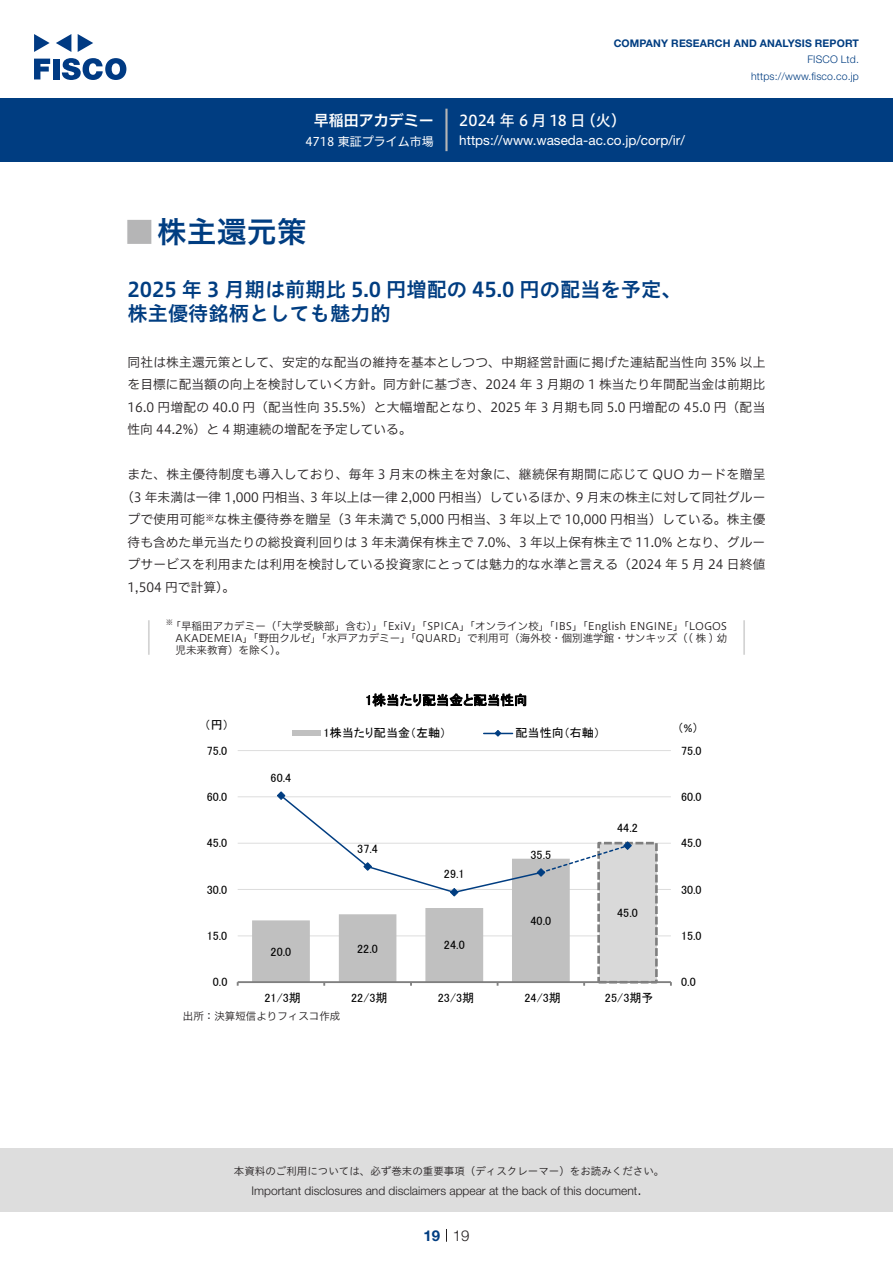
<style>
.page{position:relative;width:893px;height:1263px;background:#fff}
.page>*{position:absolute;margin:0;border:0;box-sizing:border-box;transform-origin:0 0}
.t1{font:30px "Hiragino UD Sans Std N W6";color:#003d81}
.t2{font:24px "Hiragino UD Sans Std N W6";color:#b5b5b6}
.中タイトル{font:20.25px/24px "Hiragino UD Sans Std W6";color:#003d81}
.t3{font:15px "Hiragino UD Sans F Std N W5";color:#fff}
.t4{font:15px "Hiragino UD Sans F Std N W6";color:#fff}
.t5{font:300 15px "Helvetica Neue LT Std";color:#231f20}
.t6{font:700 15px "Helvetica Neue LT Std";color:#003d81}
.t7{font:13.5px "Helvetica Neue LT Std";color:#fff}
.t8{font:13.5px "MS P Gothic";letter-spacing:.005em;color:#000}
.本文{font:12.75px/22.5px "Hiragino UD Sans F Std N W3";letter-spacing:.015em;color:#231f20}
.t9{font:12.15px "MS P Gothic";color:#000}
.t10{font:12px "MS P Gothic";color:#000}
.t11{font:300 12px "Helvetica Neue LT Std";color:#231f20}
.t12{font:12px "Hiragino UD Sans F Std N W4";color:#fff}
.表組み基本スタイル{font:10.5px/12px "Hiragino UD Sans F Std N W3";color:#231f20}
.t13{font:10.5px "Hiragino UD Sans Std W3";color:#231f20}
.t14{font:700 10.5px "Helvetica Neue LT Std";letter-spacing:.015em;color:#003d81}
.t15{font:300 10.5px/16.5px "Helvetica Neue LT Std";letter-spacing:.015em;color:#003d81;text-align:right}
.本文-2{font:8.85px "Hiragino UD Sans F Std N W3";color:#231f20}
.t16{font:7.35px "Hiragino UD Sans F Std N W3";color:#231f20}
.s1{font-size:10.5px}
.s2{font-family:"Calibri"}
</style>
<div class="page">
<div style="left:0;top:1148px;width:893px;height:64px;background:#ddd"></div>
<svg style="left:34px;top:59px;width:16px;height:20px"></svg>
<div style="left:53px;top:59px;width:6px;height:20px;background:#003a83"></div>
<svg style="left:62px;top:58px;width:64px;height:22px"></svg>
<svg style="left:34px;top:34px;width:16px;height:18px"></svg>
<svg style="left:78px;top:34px;width:15px;height:18px"></svg>
<svg style="left:56px;top:34px;width:15px;height:18px"></svg>
<div style="left:0;top:98px;width:893px;height:64px;background:#003d81"></div>
<hr style="left:445px;top:109px;width:3px;height:42px;background:#b5b5b6">
<svg style="left:446px;top:1229px;width:1px;height:13px"></svg>
<hr style="left:148px;top:620px;width:2px;height:35px;background:#d3d3d3">
<hr style="left:743px;top:620px;width:2px;height:35px;background:#d3d3d3">
<hr style="left:238px;top:935px;width:433px;height:1px;background:#ddd">
<hr style="left:238px;top:889px;width:433px;height:1px;background:#ddd">
<hr style="left:238px;top:843px;width:433px;height:1px;background:#ddd">
<hr style="left:238px;top:796px;width:433px;height:1px;background:#ddd">
<hr style="left:238px;top:750px;width:433px;height:1px;background:#ddd">
<div style="left:599px;top:843px;width:57px;height:139px;background:#d9d9d9"></div>
<div style="left:597px;top:842px;width:61px;height:141px;border:3px dashed #7f7f7f"></div>
<hr style="left:238px;top:981px;width:433px;height:2px;background:#808080">
<svg style="left:252px;top:791px;width:380px;height:195px"></svg>
<div style="left:292px;top:730px;width:28px;height:6px;background:#c0c0c0"></div>
<svg style="left:484px;top:730px;width:28px;height:7px"></svg>
<p class="t4" style="left:314px;top:109px;width:122px">早稲田アカデミー</p>
<p class="t12" style="left:305px;top:132px;width:130px">4718 東証プライム市場</p>
<p class="t14" style="left:614px;top:37px;width:247px">COMPANY RESEARCH AND ANALYSIS REPORT</p>
<p class="t15" style="left:751px;top:51px;width:109px">FISCO Ltd. https://www.fisco.co j p.</p>
<p class="t3" style="left:581px;top:109px;width:47px">（火(</p>
<p class="t3" style="left:459px;top:109px;width:128px">2024 年 6 月 18 日</p>
<p class="t7" style="left:459px;top:132px;width:227px">https://www.waseda-ac.co j p. /corp /i r/</p>
<p class="t1" style="left:157px;top:209px;width:151px">株主還元策</p>
<p class="t2" style="left:128px;top:213px;width:25px">█</p>
<p class="中タイトル" style="left:128px;top:276px;width:556px">2025 年 3 月期は前期比 5.0 円増配の 45.0 円の配当を予定、株主優待銘柄としても魅力的</p>
<p class="本文" style="left:128px;top:350px;width:639px;text-align:justify">同社は株主還元策として、安定的な配当の維持を基本としつつ、中期経営計画に掲げた連結配当性向 35% 以上を目標に配当額の向上を検討していく方針。同方針に基づき、2024 年 3 月期の 1 株当たり年間配当金は前期比16.0 円増配の 40.0 円（配当性向 35.5%）と大幅増配となり、2025 年 3 月期も同 5.0 円増配の 45.0 円（配当性向 44.2%）と 4 期連続の増配を予定している。</p>
<p class="本文" style="left:128px;top:463px;width:639px;text-align:right">また、株主優待制度も導入しており、毎年 3 月末の株主を対象に、継続保有期間に応じて QUO カードを贈呈<br>9 月末の株主に対して同社グルー</p>
<p class="本文" style="left:214px;top:485px;width:552px;text-indent:-93px">（3 年未満は一律 1,000 円相当、<br>な株主優待券を贈呈（3 年未満で 5,000 円相当、3 年以上で 10,000 円相当）している。株主優</p>
<p class="本文" style="left:310px;top:485px;width:270px">3 年以上は一律 2,000 円相当）しているほか、</p>
<p class="本文" style="left:128px;top:508px;width:639px">プで使用可能<br>待も含めた単元当たりの総投資利回りは 3 年未満保有株主で 7.0%、3 年以上保有株主で 11.0% となり、グループサービスを利用または利用を検討している投資家にとっては魅力的な水準と言える（2024 年 5 月 24 日終値1,504 円で計算。(</p>
<p class="表組み基本スタイル" style="left:181px;top:619px;width:548px">早稲田アカデミー（「大学受験部」含む）」「ExiV」「SPICA」「オンライン校」「IBS」「English ENGINE」「LOGOS</p>
<p class="本文-2" style="left:205px;top:511px;width:10px">※</p>
<p class="t16" style="left:166px;top:617px;width:17px">※ <span class="s1">「</span></p>
<p class="表組み基本スタイル" style="left:176px;top:631px;width:553px">AKADEMEIA」「野田クルゼ」「水戸アカデミー」「QUARD」で利用可（海外校・個別進学館・サンキッズ（( 株 ) 幼児未来教育）を除く。(</p>
<p class="t10" style="left:205px;top:718px;width:26px">（円(</p>
<p class="t10" style="left:207px;top:744px;width:22px">75.0</p>
<p class="t10" style="left:207px;top:790px;width:22px">60.0</p>
<p class="t10" style="left:207px;top:837px;width:22px">45.0</p>
<p class="t10" style="left:207px;top:883px;width:22px">30.0</p>
<p class="t10" style="left:207px;top:929px;width:22px">15.0</p>
<p class="t10" style="left:213px;top:976px;width:16px">0.0</p>
<p class="t10" style="left:271px;top:771px;width:22px">60.4</p>
<p class="t10" style="left:271px;top:945px;width:22px">20.0</p>
<p class="t10" style="left:264px;top:991px;width:38px">21/3期</p>
<p class="t8" style="left:365px;top:693px;width:164px">1株当たり配当金と配当性向</p>
<p class="t10" style="left:324px;top:727px;width:124px">1株当たり配当金（左軸）</p>
<p class="t9" style="left:357px;top:842px;width:22px">37.4</p>
<p class="t10" style="left:357px;top:942px;width:22px">22.0</p>
<p class="t10" style="left:351px;top:991px;width:38px">22/3期</p>
<p class="t10" style="left:444px;top:868px;width:22px">29.1</p>
<p class="t9" style="left:444px;top:939px;width:22px">24.0</p>
<p class="t10" style="left:438px;top:991px;width:38px">23/3期</p>
<p class="t10" style="left:516px;top:727px;width:86px">配当性向（右軸）</p>
<p class="t10" style="left:530px;top:848px;width:22px">35.5</p>
<p class="t10" style="left:530px;top:914px;width:22px">40.0</p>
<p class="t10" style="left:617px;top:821px;width:22px">44.2</p>
<p class="t10" style="left:617px;top:907px;width:22px">45.0</p>
<p class="t10" style="left:524px;top:991px;width:38px">24/3期</p>
<p class="t10" style="left:605px;top:991px;width:50px">25/3期予</p>
<p class="表組み基本スタイル" style="left:183px;top:1009px;width:159px">出所：決算短信よりフィスコ作成</p>
<p class="t10" style="left:678px;top:722px;width:22px"><span class="s2">%</span>) (</p>
<p class="t10" style="left:681px;top:744px;width:22px">75.0</p>
<p class="t10" style="left:681px;top:790px;width:22px">60.0</p>
<p class="t10" style="left:681px;top:837px;width:22px">45.0</p>
<p class="t10" style="left:681px;top:883px;width:22px">30.0</p>
<p class="t10" style="left:681px;top:929px;width:22px">15.0</p>
<p class="t10" style="left:681px;top:976px;width:16px">0.0</p>
<p class="t13" style="left:234px;top:1163px;width:432px">本資料のご利用については、必ず巻末の重要事項（ディスクレーマー）をお読みください。</p>
<p class="t5" style="left:637px;top:1180px;width:6px">.</p>
<p class="t11" style="left:251px;top:1183px;width:387px">Important disclosures and disclaimers appear at the back of this document</p>
<p class="t6" style="left:423px;top:1226px;width:18px">19</p>
<p class="t5" style="left:453px;top:1226px;width:18px">19</p>
</div>
